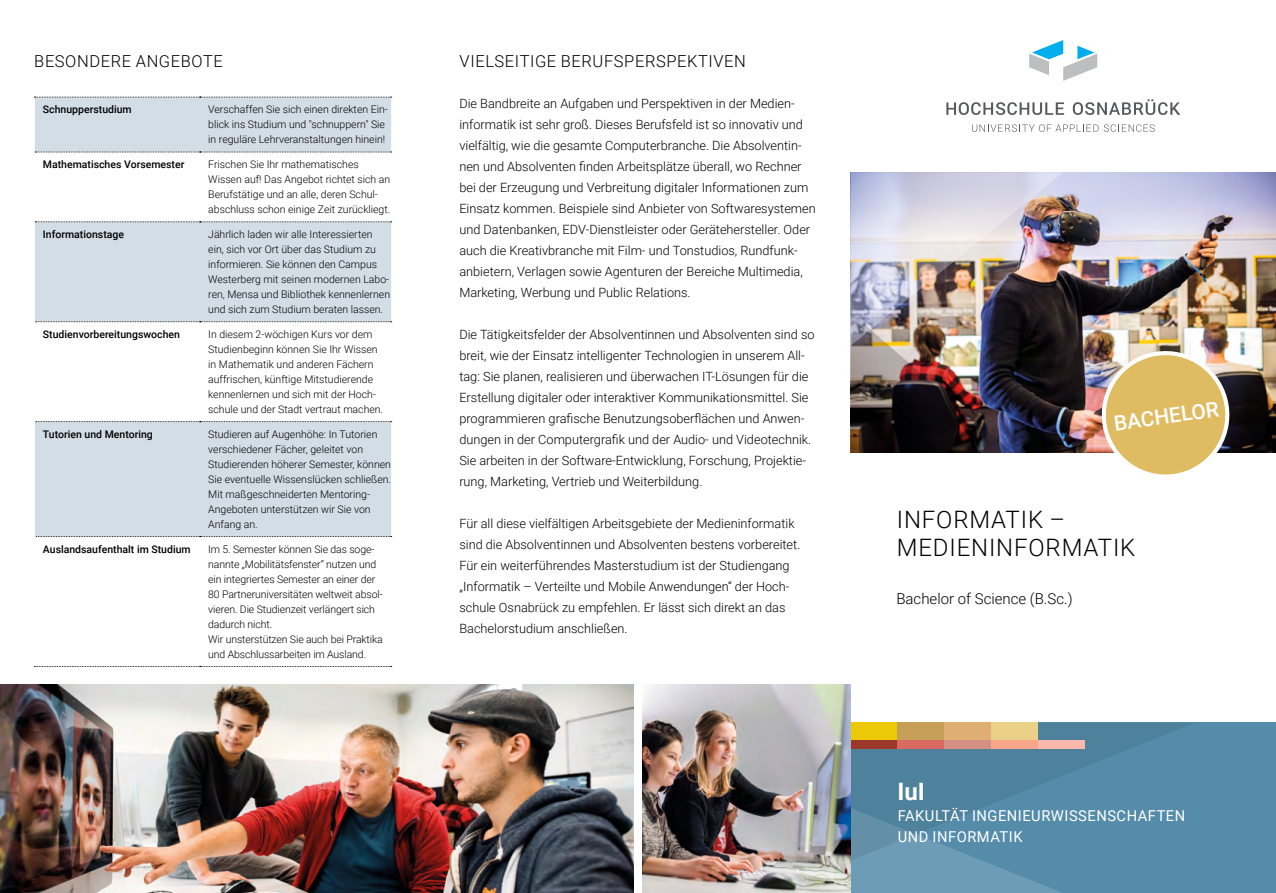
<style>
.page{position:relative;width:1276px;height:893px;background:#fff}
.page>*{position:absolute;margin:0;border:0;box-sizing:border-box;transform-origin:0 0}
._01_Head_H1___Titel{font:300 24px/28.5px "Roboto";letter-spacing:.035em;color:#000}
._04_Fusszeile_Titel{font:700 24px "Roboto";color:#fff}
._03_Störer___Titel{font:500 21px "Roboto";color:#fff}
.Head_H2___Innen{font:300 16.5px "Roboto";letter-spacing:.035em;color:#000}
.Fusszeile___Titel{font:15px "Roboto";letter-spacing:.035em;color:#fff}
._02_Abschluss_Subhea{font:300 15px "Roboto";color:#000}
.Copytext___Light{font:300 12.75px/21px "Roboto";color:#000}
.Tabellentext___Light{font:300 10.5px/15px "Roboto";color:#000}
.Tabellentext___Mediu{font:500 10.5px "Roboto";color:#000}
</style>
<div class="page">
<div style="left:850px;top:723px;width:426px;height:170px;background:#548caa"></div>
<svg style="left:850px;top:860px;width:212px;height:33px"></svg>
<svg style="left:850px;top:723px;width:343px;height:137px"></svg>
<img style="left:1063px;top:172px;width:213px;height:281px">
<img style="left:850px;top:172px;width:213px;height:281px">
<svg style="left:34px;top:97px;width:358px;height:570px"></svg>
<img style="left:0;top:685px;width:634px;height:208px">
<img style="left:642px;top:685px;width:208px;height:208px">
<svg style="left:946px;top:102px;width:118px;height:13px"></svg>
<svg style="left:1073px;top:99px;width:107px;height:16px"></svg>
<svg style="left:972px;top:124px;width:182px;height:8px"></svg>
<svg style="left:1029px;top:40px;width:68px;height:41px"></svg>
<div style="left:850px;top:723px;width:47px;height:17px;background:#ebc907"></div>
<div style="left:850px;top:740px;width:47px;height:8px;background:#9c3829"></div>
<div style="left:897px;top:723px;width:47px;height:17px;background:#c69e58"></div>
<div style="left:897px;top:740px;width:47px;height:8px;background:#d96961"></div>
<div style="left:944px;top:723px;width:47px;height:17px;background:#deae72"></div>
<div style="left:944px;top:740px;width:47px;height:8px;background:#d49084"></div>
<div style="left:991px;top:723px;width:46px;height:17px;background:#ebd187"></div>
<div style="left:991px;top:740px;width:46px;height:8px;background:#f8a68a"></div>
<div style="left:1037px;top:740px;width:47px;height:8px;background:#f9b9ac"></div>
<svg style="left:1097px;top:347px;width:136px;height:128px"></svg>
<p class="Head_H2___Innen" style="left:34px;top:49px;width:190px">BESONDERE ANGEBOTE</p>
<p class="Head_H2___Innen" style="left:460px;top:49px;width:288px">VIELSEITIGE BERUFSPERSPEKTIVEN</p>
<p class="Copytext___Light" style="left:459px;top:92px;width:358px">Die Bandbreite an Aufgaben und Perspektiven in der Medien&shy;informatik ist sehr groß. Dieses Berufsfeld ist so innovativ und vielfältig, wie die gesamte Computerbranche. Die Absolventin&shy;nen und Absolventen finden Arbeitsplätze überall, wo Rechner bei der Erzeugung und Verbreitung digitaler Informationen zum Einsatz kommen. Beispiele sind Anbieter von Softwaresystemen und Datenbanken, EDV-Dienstleister oder Gerätehersteller. Oder auch die Kreativbranche mit Film- und Tonstudios, Rundfunk&shy;anbietern, Verlagen sowie Agenturen der Bereiche Multimedia, Marketing, Werbung und Public Relations.</p>
<p class="Copytext___Light" style="left:459px;top:323px;width:357px">Die Tätigkeitsfelder der Absolventinnen und Absolventen sind so breit, wie der Einsatz intelligenter Technologien in unserem All&shy;tag: Sie planen, realisieren und überwachen IT-Lösungen für die Erstellung digitaler oder interaktiver Kommunikationsmittel. Sie programmieren grafische Benutzungsoberflächen und Anwen&shy;dungen in der Computergrafik und der Audio- und Videotechnik.<br>Sie arbeiten in der Software-Entwicklung, Forschung, Projektie&shy;rung, Marketing, Vertrieb und Weiterbildung.</p>
<p class="Copytext___Light" style="left:459px;top:512px;width:342px">Für all diese vielfältigen Arbeitsgebiete der Medieninformatik sind die Absolventinnen und Absolventen bestens vorbereitet.<br>Für ein weiterführendes Masterstudium ist der Studiengang „Informatik – Verteilte und Mobile Anwendungen“ der Hoch&shy;schule Osnabrück zu empfehlen. Er lässt sich direkt an das Bachelorstudium anschließen.</p>
<p class="Tabellentext___Mediu" style="left:43px;top:102px;width:90px">Schnupperstudium</p>
<p class="Tabellentext___Light" style="left:208px;top:102px;width:181px">Verschaffen Sie sich einen direkten Ein&shy;blick ins Studium und "schnuppern" Sie in reguläre Lehrveranstaltungen hinein!</p>
<p class="Tabellentext___Mediu" style="left:43px;top:157px;width:143px">Mathematisches Vorsemester</p>
<p class="Tabellentext___Light" style="left:208px;top:157px;width:184px">Frischen Sie Ihr mathematisches Wissen auf! Das Angebot richtet sich an Berufstätige und an alle, deren Schul&shy;abschluss schon einige Zeit zurückliegt.</p>
<p class="Tabellentext___Mediu" style="left:43px;top:227px;width:83px">Informationstage</p>
<p class="Tabellentext___Light" style="left:208px;top:227px;width:183px">Jährlich laden wir alle Interessierten ein, sich vor Ort über das Studium zu informieren. Sie können den Campus Westerberg mit seinen modernen Labo&shy;ren, Mensa und Bibliothek kennenlernen und sich zum Studium beraten lassen.</p>
<p class="Tabellentext___Mediu" style="left:43px;top:327px;width:139px">Studienvorbereitungswochen</p>
<p class="Tabellentext___Light" style="left:208px;top:327px;width:176px">In diesem 2-wöchigen Kurs vor dem Studienbeginn können Sie Ihr Wissen in Mathematik und anderen Fächern auffrischen, künftige Mitstudierende kennenlernen und sich mit der Hoch&shy;schule und der Stadt vertraut machen.</p>
<p class="Tabellentext___Mediu" style="left:43px;top:427px;width:112px">Tutorien und Mentoring</p>
<p class="Tabellentext___Light" style="left:208px;top:426px;width:184px">Studieren auf Augenhöhe: In Tutorien verschiedener Fächer, geleitet von Studierenden höherer Semester, können Sie eventuelle Wissenslücken schließen.<br>Mit maßgeschneiderten Mentoring-Angeboten unterstützen wir Sie von Anfang an.</p>
<p class="Tabellentext___Mediu" style="left:43px;top:542px;width:149px">Auslandsaufenthalt im Studium</p>
<p class="Tabellentext___Light" style="left:208px;top:541px;width:176px">Im 5. Semester können Sie das soge&shy;nannte „Mobilitätsfenster“ nutzen und ein integriertes Semester an einer der 80 Partneruniversitäten weltweit absol&shy;vieren. Die Studienzeit verlängert sich dadurch nicht.<br>Wir unsterstützen Sie auch bei Praktika und Abschlussarbeiten im Ausland.</p>
<p class="_03_Störer___Titel" style="left:1112px;top:409px;width:107px;rotate:-8deg">BACHELOR</p>
<p class="_01_Head_H1___Titel" style="left:897px;top:504px;width:240px">INFORMATIK –<br>MEDIENINFORMATIK</p>
<p class="_02_Abschluss_Subhea" style="left:896px;top:589px;width:178px">Bachelor of Science (B.Sc.)</p>
<p class="_04_Fusszeile_Titel" style="left:897px;top:775px;width:29px">IuI</p>
<p class="Fusszeile___Titel" style="left:897px;top:806px;width:289px">FAKULTÄT INGENIEURWISSENSCHAFTEN</p>
<p class="Fusszeile___Titel" style="left:897px;top:827px;width:126px">UND INFORMATIK</p>
</div>
